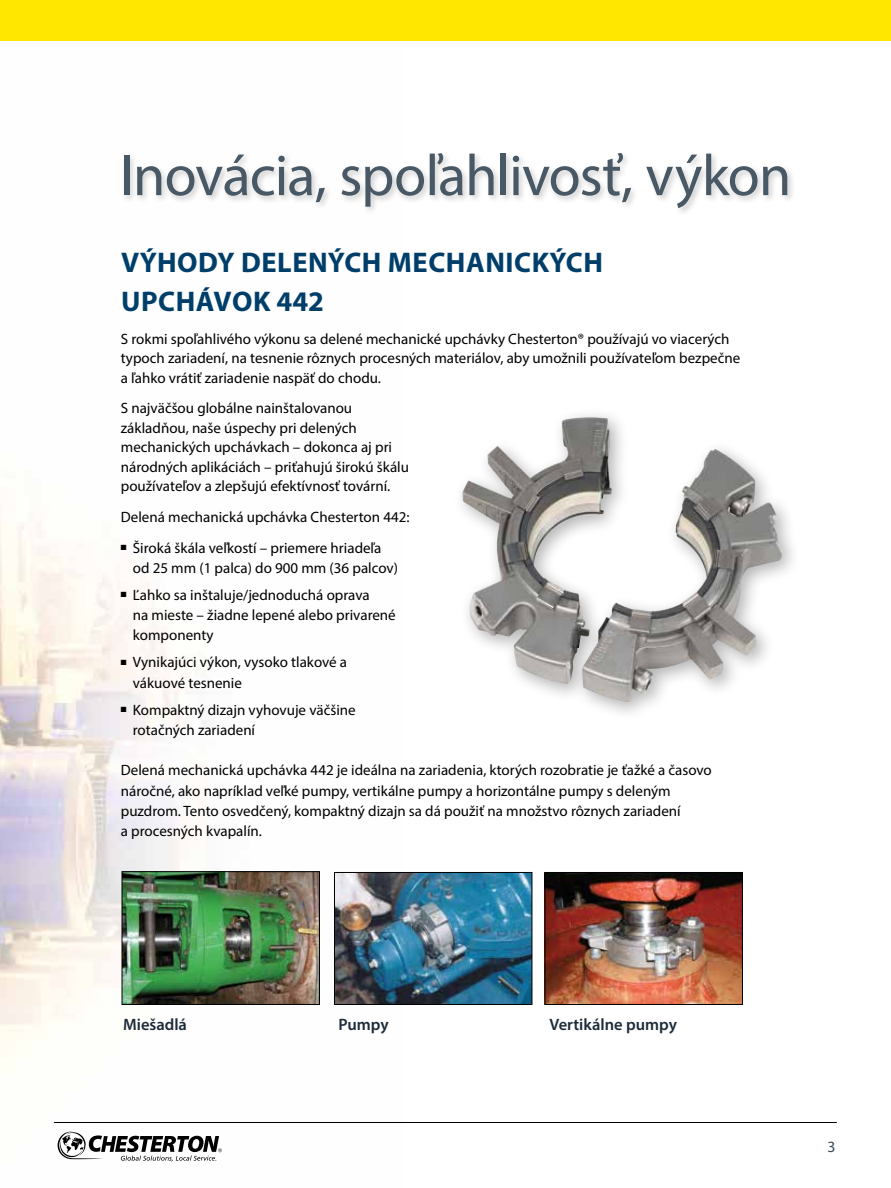
<style>
.page{position:relative;width:891px;height:1188px;background:#fff}
.page>*{position:absolute;margin:0;border:0;box-sizing:border-box;transform-origin:0 0}
.t1{font:58.5px "Myriad Pro";letter-spacing:-.02em;color:#485865}
.t2{font:700 28.5px/39px "Myriad Pro";letter-spacing:.02em;color:#003e6a}
.t3{font:600 16.5px "Myriad Pro";color:#1c2b39}
.t4{font:15.75px "Myriad Pro";color:#3d4a57}
.t5{font:15px/20.2px "Myriad Pro";color:#000}
</style>
<div class="page">
<img style="left:0;top:40px;width:402px;height:1108px">
<div style="left:121px;top:150px;width:675px;height:67px;background:#000;opacity:.2"></div>
<div style="left:0;top:0;width:891px;height:40px;background:#ffe700"></div>
<svg style="left:58px;top:1132px;width:164px;height:30px"></svg>
<img style="left:547px;top:874px;width:194px;height:129px">
<div style="left:545px;top:872px;width:198px;height:133px;border:1px solid #000"></div>
<img style="left:124px;top:873px;width:194px;height:130px">
<div style="left:122px;top:871px;width:198px;height:134px;border:1px solid #000"></div>
<img style="left:336px;top:874px;width:194px;height:129px">
<div style="left:334px;top:872px;width:198px;height:133px;border:1px solid #000"></div>
<hr style="left:54px;top:1122px;width:783px;height:1px;background:#000">
<div style="left:452px;top:407px;width:350px;height:315px;background:#000;opacity:.3"></div>
<img style="left:462px;top:417px;width:128px;height:267px">
<h1 class="t1" style="left:120px;top:139px;width:673px">Inovácia, spoľahlivosť, výkon</h1>
<h2 class="t2" style="left:121px;top:242px;width:483px">VÝHODY DELENÝCH MECHANICKÝCH<br>UPCHÁVOK 442</h2>
<p class="t5" style="left:121px;top:329px;width:621px;line-height:19.5px">S rokmi spoľahlivého výkonu sa delené mechanické upchávky Chesterton® používajú vo viacerých typoch zariadení, na tesnenie rôznych procesných materiálov, aby umožnili používateľom bezpečne a ľahko vrátiť zariadenie naspäť do chodu.</p>
<p class="t5" style="left:121px;top:398px;width:290px;line-height:19.5px">S najväčšou globálne nainštalovanou základňou, naše úspechy pri delených mechanických upchávkach – dokonca aj pri národných aplikáciách – priťahujú širokú škálu používateľov a zlepšujú efektívnosť tovární.</p>
<p class="t5" style="left:121px;top:506px;width:290px">Delená mechanická upchávka Chesterton 442:</p>
<p class="t5" style="left:133px;top:537px;width:267px;text-indent:-12px">■ Široká škála veľkostí – priemere hriadeľa od 25 mm (1 palca) do 900 mm (36 palcov)</p>
<p class="t5" style="left:133px;top:584px;width:264px;text-indent:-12px">■ Ľahko sa inštaluje/jednoduchá oprava<br>na mieste – žiadne lepené alebo privarené komponenty</p>
<p class="t5" style="left:133px;top:652px;width:216px;text-indent:-12px">■ Vynikajúci výkon, vysoko tlakové a vákuové tesnenie</p>
<p class="t5" style="left:133px;top:699px;width:224px;text-indent:-12px">■ Kompaktný dizajn vyhovuje väčšine rotačných zariadení</p>
<p class="t5" style="left:121px;top:760px;width:593px">Delená mechanická upchávka 442 je ideálna na zariadenia, ktorých rozobratie je ťažké a časovo náročné, ako napríklad veľké pumpy, vertikálne pumpy a horizontálne pumpy s deleným puzdrom. Tento osvedčený, kompaktný dizajn sa dá použiť na množstvo rôznych zariadení<br>a procesných kvapalín.</p>
<p class="t3" style="left:123px;top:1014px;width:66px">Miešadlá</p>
<p class="t3" style="left:338px;top:1014px;width:52px">Pumpy</p>
<p class="t3" style="left:549px;top:1014px;width:129px">Vertikálne pumpy</p>
<p class="t4" style="left:827px;top:1137px;width:10px">3</p>
</div>
